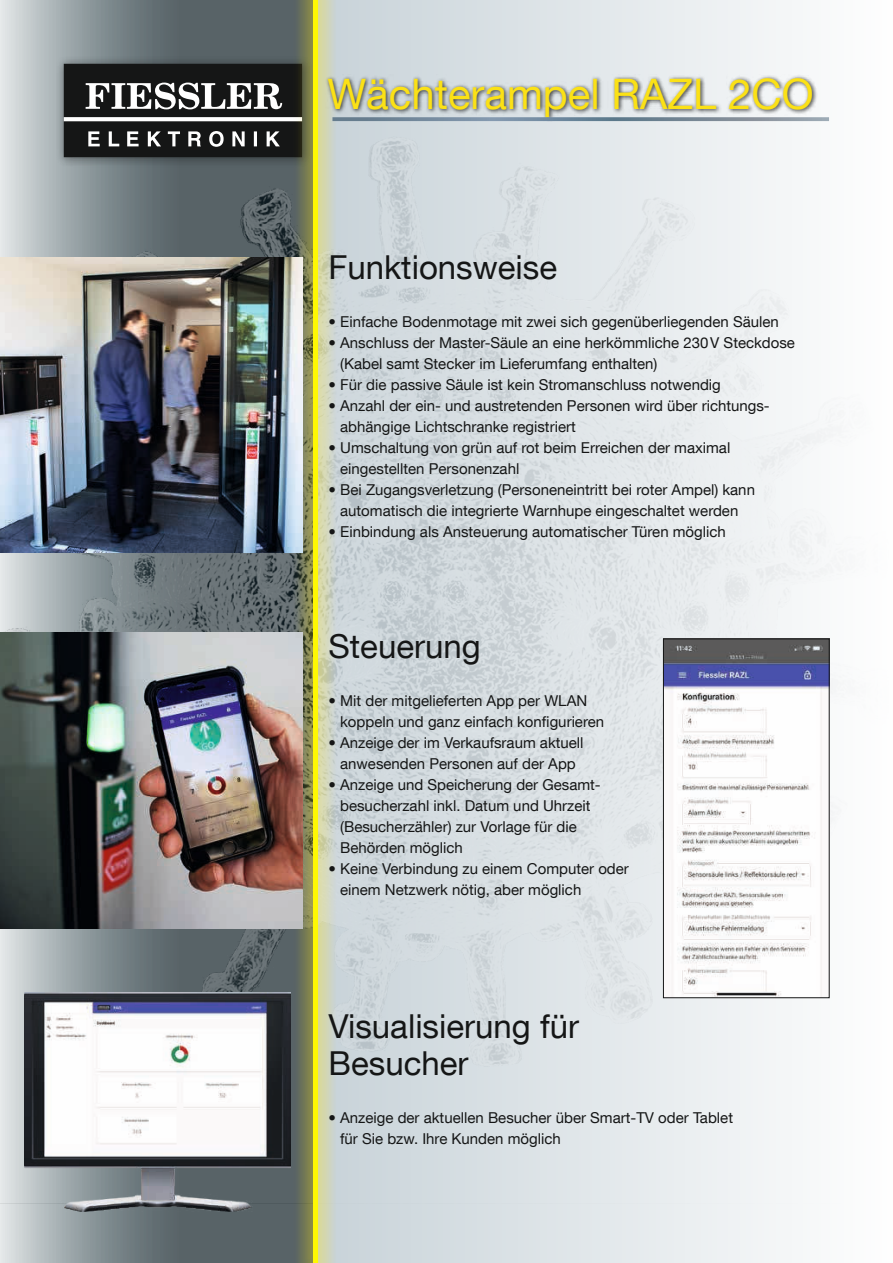
<style>
.page{position:relative;width:893px;height:1263px;background:#fff}
.page>*{position:absolute;margin:0;border:0;box-sizing:border-box;transform-origin:0 0}
.t1{font:42px "Helvetica Neue LT Com";color:#fbe116}
.t2{font:33px/37.5px "Helvetica Neue LT Com";color:#151616}
.t3{font:15px/21px "Helvetica Neue LT Com";color:#151616}
</style>
<div class="page">
<svg style="left:0;top:0;width:293px;height:1263px;background:#868f92"></svg>
<div style="left:315px;top:0;width:578px;height:1263px;background:linear-gradient(to right,#c7d2d8,#fefefe)"></div>
<div style="left:56px;top:56px;width:256px;height:112px;background:#151616;opacity:.3"></div>
<div style="left:64px;top:64px;width:238px;height:93px;border:2px solid #151616"></div>
<svg style="left:86px;top:83px;width:196px;height:26px"></svg>
<svg style="left:66px;top:117px;width:227px;height:4px"></svg>
<svg style="left:88px;top:131px;width:192px;height:16px"></svg>
<svg style="left:293px;top:0;width:45px;height:1263px;background:#7f825e"></svg>
<div style="left:313px;top:0;width:5px;height:1263px;background:#fff803"></div>
<img style="left:319px;top:0;width:574px;height:1203px">
<div style="left:325px;top:75px;width:493px;height:47px;background:#151616;opacity:.9"></div>
<svg style="left:332px;top:117px;width:497px;height:4px;background:#7c90a0"></svg>
<img style="left:665px;top:641px;width:163px;height:355px">
<div style="left:663px;top:639px;width:167px;height:359px;border:1px solid #151616"></div>
<img style="left:0;top:257px;width:302px;height:296px">
<img style="left:0;top:633px;width:302px;height:295px">
<img style="left:24px;top:992px;width:266px;height:219px">
<h1 class="t1" style="left:327px;top:78px;width:488px">Wächterampel RAZL 2CO</h1>
<h2 class="t2" style="left:329px;top:251px;width:230px">Funktionsweise</h2>
<p class="t3" style="left:329px;top:312px;width:452px">• Einfache Bodenmotage mit zwei sich gegenüberliegenden Säulen</p>
<p class="t3" style="left:340px;top:333px;width:456px;text-indent:-12px">• Anschluss der Master-Säule an eine herkömmliche 230 V Steckdose (Kabel samt Stecker im Lieferumfang enthalten)</p>
<p class="t3" style="left:329px;top:375px;width:394px">• Für die passive Säule ist kein Stromanschluss notwendig</p>
<p class="t3" style="left:340px;top:396px;width:431px;text-indent:-12px">• Anzahl der ein- und austretenden Personen wird über richtungs&shy;abhängige Lichtschranke registriert</p>
<p class="t3" style="left:340px;top:438px;width:392px;text-indent:-12px">• Umschaltung von grün auf rot beim Erreichen der maximal eingestellten Personenzahl</p>
<p class="t3" style="left:329px;top:480px;width:428px;text-align:center">• Bei Zugangsverletzung (Personeneintritt bei roter Ampel) kann automatisch die integrierte Warnhupe eingeschaltet werden</p>
<p class="t3" style="left:329px;top:522px;width:399px">• Einbindung als Ansteuerung automatischer Türen möglich</p>
<h2 class="t2" style="left:329px;top:631px;width:154px">Steuerung</h2>
<p class="t3" style="left:340px;top:692px;width:265px;text-indent:-12px">• Mit der mitgelieferten App per WLAN koppeln und ganz einfach konfigurieren</p>
<p class="t3" style="left:329px;top:734px;width:257px;text-align:center">• Anzeige der im Verkaufsraum aktuell anwesenden Personen auf der App</p>
<p class="t3" style="left:340px;top:776px;width:262px;text-indent:-12px">• Anzeige und Speicherung der Gesamt&shy;besucherzahl inkl. Datum und Uhrzeit (Besucherzähler) zur Vorlage für die<br>Behörden möglich</p>
<p class="t3" style="left:340px;top:860px;width:290px;text-indent:-12px">• Keine Verbindung zu einem Computer oder einem Netzwerk nötig, aber möglich</p>
<h2 class="t2" style="left:329px;top:1010px;width:252px">Visualisierung für<br>Besucher</h2>
<p class="t3" style="left:340px;top:1109px;width:394px;text-indent:-12px">• Anzeige der aktuellen Besucher über Smart-TV oder Tablet für Sie bzw. Ihre Kunden möglich</p>
</div>
